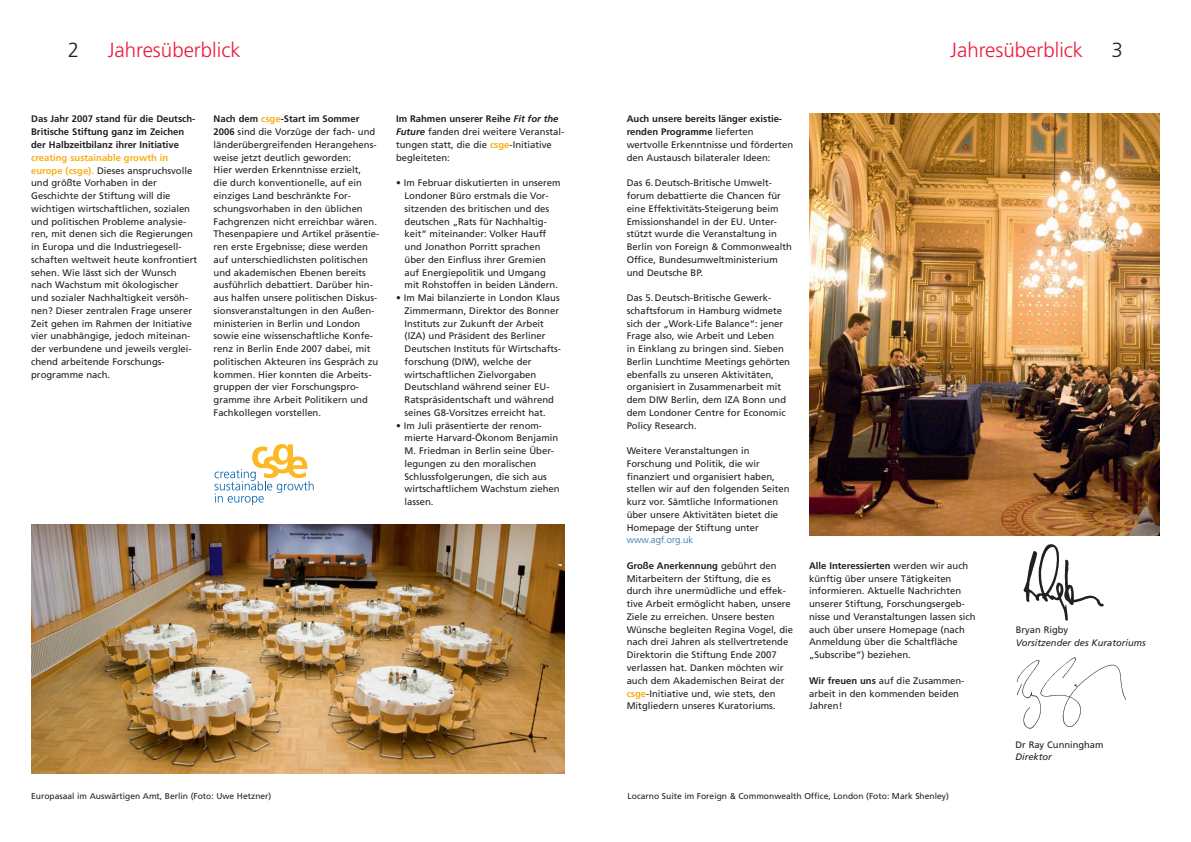
<style>
.page{position:relative;width:1191px;height:842px;background:#fff}
.page>*{position:absolute;margin:0;border:0;box-sizing:border-box;transform-origin:0 0}
.t1{font:300 20.5px "Frutiger";color:#ed1a3a}
.t2{font:300 20.5px "Frutiger";color:#231f20}
.t3{font:9.5px/12.8px "Frutiger";color:#231f20}
.t4{font:700 9.5px/12.8px "Frutiger";color:#231f20}
.t5{font:300 9.5px "Frutiger";color:#266ca0}
.t6{font:italic 9.4px "Frutiger";color:#231f20}
.t7{font:9.4px "Frutiger";color:#231f20}
.t8{font:8.5px "Frutiger";color:#231f20}
.s1{font-weight:700;color:#faaf18}
.s2{font-weight:700}
.s3{font-weight:700;font-style:italic}
</style>
<div class="page">
<img style="left:31px;top:524px;width:533px;height:249px">
<img style="left:1015px;top:535px;width:97px;height:86px">
<img style="left:1016px;top:657px;width:110px;height:72px">
<img style="left:809px;top:113px;width:350px;height:422px">
<svg style="left:214px;top:444px;width:100px;height:61px"></svg>
<h1 class="t1" style="left:108px;top:41px;width:134px">Jahresüberblick</h1>
<h1 class="t1" style="left:950px;top:41px;width:134px">Jahresüberblick</h1>
<h1 class="t2" style="left:68px;top:41px;width:13px">2</h1>
<h1 class="t2" style="left:1111px;top:41px;width:13px">3</h1>
<p class="t4" style="left:31px;top:113px;width:166px">Das Jahr 2007 stand für die Deutsch-<br>Britische Stiftung ganz im Zeichen der Halbzeitbilanz ihrer Initiative</p>
<p class="t3" style="left:31px;top:152px;width:168px"><span class="s1">creating sustainable growth in europe (csge).</span> Dieses anspruchsvolle und größte Vorhaben in der Geschichte der Stiftung will die wichtigen wirtschaftlichen, sozialen und politischen Probleme analysie&shy;ren, mit denen sich die Regierungen in Europa und die Industriegesell&shy;schaften weltweit heute konfrontiert sehen. Wie lässt sich der Wunsch nach Wachstum mit ökologischer und sozialer Nachhaltigkeit versöh&shy;nen? Dieser zentralen Frage unserer Zeit gehen im Rahmen der Initiative vier unabhängige, jedoch miteinan&shy;der verbundene und jeweils verglei&shy;chend arbeitende Forschungs&shy;programme nach.</p>
<p class="t3" style="left:214px;top:113px;width:167px"><span class="s2">Nach dem</span> <span class="s1">csge</span><span class="s2">-Start im Sommer 2006</span> sind die Vorzüge der fach- und länderübergreifenden Herangehens&shy;weise jetzt deutlich geworden:<br>Hier werden Erkenntnisse erzielt,<br>die durch konventionelle, auf ein einziges Land beschränkte For&shy;schungsvorhaben in den üblichen Fachgrenzen nicht erreichbar wären.<br>Thesenpapiere und Artikel präsentie&shy;ren erste Ergebnisse; diese werden auf unterschiedlichsten politischen und akademischen Ebenen bereits ausführlich debattiert. Darüber hin&shy;aus halfen unsere politischen Diskus&shy;sionsveranstaltungen in den Außen&shy;ministerien in Berlin und London sowie eine wissenschaftliche Konfe&shy;renz in Berlin Ende 2007 dabei, mit politischen Akteuren ins Gespräch zu kommen. Hier konnten die Arbeits&shy;gruppen der vier Forschungspro&shy;gramme ihre Arbeit Politikern und Fachkollegen vorstellen.</p>
<p class="t3" style="left:396px;top:113px;width:170px"><span class="s2">Im Rahmen unserer Reihe</span> <span class="s3">Fit for the<br>Future</span> fanden drei weitere Veranstal&shy;tungen statt, die die <span class="s1">csge</span>-Initiative begleiteten:</p>
<p class="t3" style="left:404px;top:177px;width:157px;text-indent:-9px">• Im Februar diskutierten in unserem<br>Londoner Büro erstmals die Vor&shy;sitzenden des britischen und des deutschen „Rats für Nachhaltig&shy;keit“ miteinander: Volker Hauff und Jonathon Porritt sprachen über den Einfluss ihrer Gremien auf Energiepolitik und Umgang mit Rohstoffen in beiden Ländern.</p>
<p class="t3" style="left:404px;top:292px;width:158px;text-indent:-9px">• Im Mai bilanzierte in London Klaus Zimmermann, Direktor des Bonner Instituts zur Zukunft der Arbeit (IZA) und Präsident des Berliner Deutschen Instituts für Wirtschafts&shy;forschung (DIW), welche der wirtschaftlichen Zielvorgaben Deutschland während seiner EU-Ratspräsidentschaft und während seines G8-Vorsitzes erreicht hat.</p>
<p class="t3" style="left:404px;top:420px;width:157px;text-indent:-9px">• Im Juli präsentierte der renom&shy;mierte Harvard-Ökonom Benjamin<br>M. Friedman in Berlin seine Über&shy;legungen zu den moralischen<br>Schlussfolgerungen, die sich aus wirtschaftlichem Wachstum ziehen lassen.</p>
<p class="t8" style="left:31px;top:792px;width:242px">Europasaal im Auswärtigen Amt, Berlin (Foto: Uwe Hetzner)</p>
<p class="t3" style="left:626px;top:113px;width:168px"><span class="s2">Auch unsere bereits länger existie&shy;renden Programme</span> lieferten wertvolle Erkenntnisse und förderten den Austausch bilateraler Ideen:</p>
<p class="t3" style="left:626px;top:177px;width:167px">Das 6. Deutsch-Britische Umwelt&shy;forum debattierte die Chancen für eine Effektivitäts-Steigerung beim<br>Emissionshandel in der EU. Unter&shy;stützt wurde die Veranstaltung in<br>Berlin von Foreign &amp; Commonwealth<br>Office, Bundesumweltministerium und Deutsche BP.</p>
<p class="t3" style="left:626px;top:292px;width:165px">Das 5. Deutsch-Britische Gewerk&shy;schaftsforum in Hamburg widmete sich der „Work-Life Balance“: jener<br>Frage also, wie Arbeit und Leben<br>in Einklang zu bringen sind. Sieben<br>Berlin Lunchtime Meetings gehörten ebenfalls zu unseren Aktivitäten, organisiert in Zusammenarbeit mit dem DIW Berlin, dem IZA Bonn und dem Londoner Centre for Economic<br>Policy Research.</p>
<p class="t3" style="left:626px;top:445px;width:164px">Weitere Veranstaltungen in<br>Forschung und Politik, die wir finanziert und organisiert haben, stellen wir auf den folgenden Seiten kurz vor. Sämtliche Informationen über unsere Aktivitäten bietet die<br>Homepage der Stiftung unter</p>
<p class="t5" style="left:626px;top:536px;width:68px">www.agf.org.uk</p>
<p class="t3" style="left:626px;top:560px;width:168px"><span class="s2">Große Anerkennung</span> gebührt den Mitarbeitern der Stiftung, die es durch ihre unermüdliche und effek&shy;tive Arbeit ermöglicht haben, unsere Ziele zu erreichen. Unsere besten Wünsche begleiten Regina Vogel, die nach drei Jahren als stellvertretende Direktorin die Stiftung Ende 2007 verlassen hat. Danken möchten wir auch dem Akademischen Beirat der <span class="s1">csge</span>-Initiative und, wie stets, den Mitgliedern unseres Kuratoriums.</p>
<p class="t3" style="left:809px;top:560px;width:168px"><span class="s2">Alle Interessierten</span> werden wir auch künftig über unsere Tätigkeiten informieren. Aktuelle Nachrichten unserer Stiftung, Forschungsergeb&shy;nisse und Veranstaltungen lassen sich auch über unsere Homepage (nach Anmeldung über die Schaltfläche „Subscribe“) beziehen.</p>
<p class="t3" style="left:809px;top:675px;width:157px"><span class="s2">Wir freuen uns</span> auf die Zusammen&shy;arbeit in den kommenden beiden<br>Jahren!</p>
<p class="t8" style="left:627px;top:792px;width:323px">Locarno Suite im Foreign &amp; Commonwealth Office, London (Foto: Mark Shenley)</p>
<p class="t7" style="left:1016px;top:626px;width:54px">Bryan Rigby</p>
<p class="t6" style="left:1016px;top:638px;width:131px">Vorsitzender des Kuratoriums</p>
<p class="t7" style="left:1015px;top:740px;width:90px">Dr Ray Cunningham</p>
<p class="t6" style="left:1015px;top:753px;width:38px">Direktor</p>
</div>
